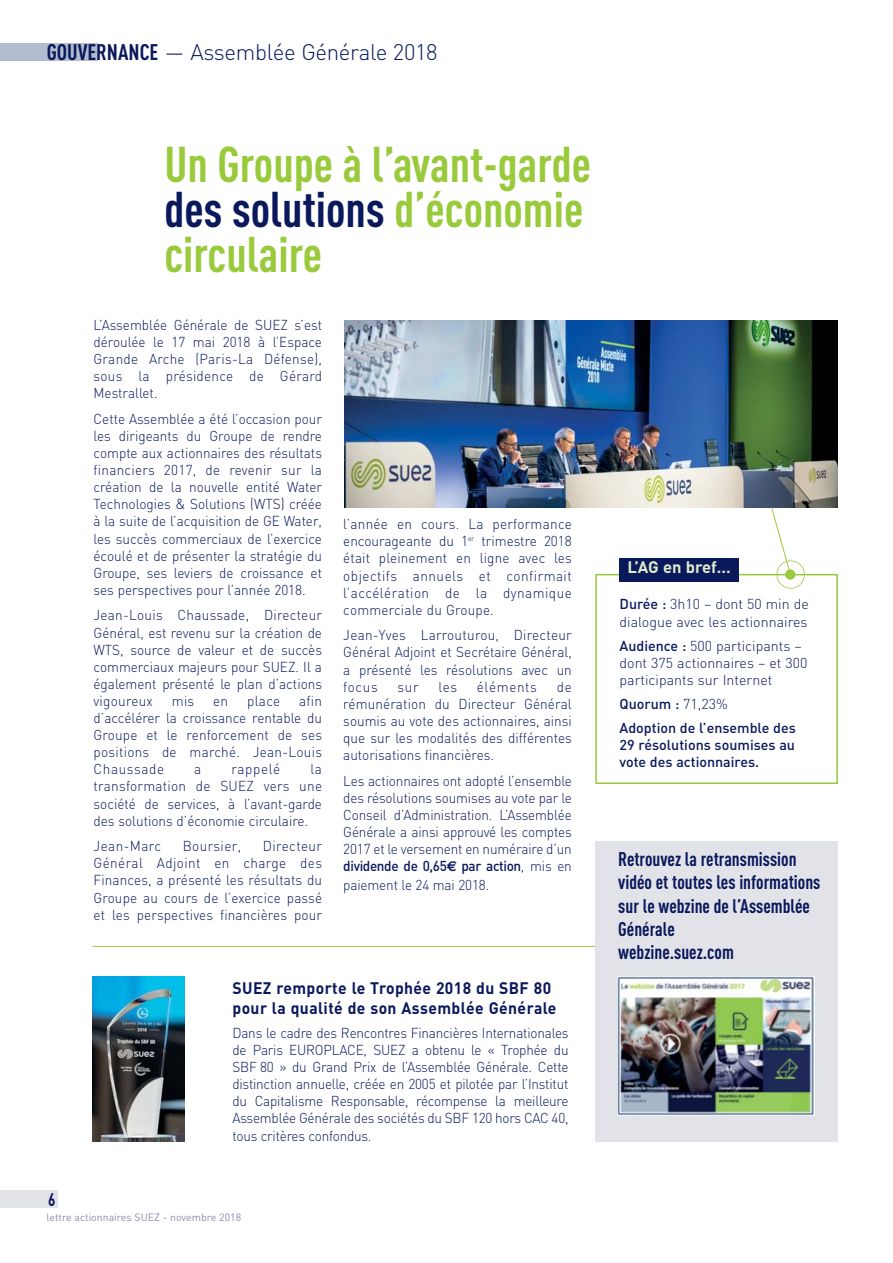
<style>
.page{position:relative;width:893px;height:1263px;background:#fff}
.page>*{position:absolute;margin:0;border:0;box-sizing:border-box;transform-origin:0 0}
.t1{font:700 49.5px/45px "DIN Cond";color:#99ca3c}
.t2{font:300 22.35px "DIN";letter-spacing:-.015em;color:#0a185c}
.t3{font:700 19.5px/23.4px "DIN Cond";color:#0a185c}
.t4{font:700 18px "DIN";color:#0a185c;scale:.75 1}
.t5{font:700 16.5px/19.8px "DIN";letter-spacing:.025em;color:#0a185c;scale:.95 1}
.t6{font:700 16.5px "DIN";color:#e1eec9}
.t7{font:300 14.25px/17.1px "DIN";color:#0a185c;text-align:justify;scale:.95 1}
.t8{font:300 14.25px/17.2px "DIN";color:#0a185c}
.t9{font:500 14.25px/23.9px "DIN";color:#0a185c}
.t10{font:300 14.25px "DIN";letter-spacing:.03em;color:#0a185c;scale:.95 1}
.t11{font:300 14.25px "DIN";letter-spacing:.045em;color:#0a185c;scale:.95 1}
.t12{font:10.5px "DIN";color:#8b8daa}
.s1{font-family:"DIN Cond";font-weight:700}
.s2{color:#0a185c}
.s3{font-weight:500}
.s4{font-family:"Euro Sans";font-weight:700}
.s5{font-weight:300}
</style>
<div class="page">
<div style="left:595px;top:841px;width:243px;height:301px;background:#e2e3e9"></div>
<img style="left:618px;top:977px;width:196px;height:138px">
<hr style="left:92px;top:946px;width:503px;height:1px;background:#99ca3c">
<div style="left:0;top:43px;width:98px;height:18px;background:#b1bccf"></div>
<img style="left:345px;top:321px;width:493px;height:187px">
<div style="left:595px;top:574px;width:243px;height:210px;border:2px solid #99ca3c"></div>
<svg style="left:771px;top:507px;width:20px;height:68px"></svg>
<div style="left:776px;top:560px;width:29px;height:29px;border:2px solid #99ca3c;border-radius:50%"></div>
<div style="left:785px;top:569px;width:10px;height:11px;background:#99ca3c;border-radius:50%"></div>
<div style="left:619px;top:558px;width:120px;height:24px;background:#0a185c"></div>
<div style="left:0;top:1191px;width:57px;height:17px;background:#e2e3e9"></div>
<img style="left:92px;top:976px;width:92px;height:166px">
<h2 class="t2" style="left:47px;top:44px;width:392px"><span class="s1">GOUVERNANCE</span> — Assemblée Générale 2018</h2>
<h1 class="t1" style="left:164px;top:146px;width:428px">Un Groupe à l’avant-garde <span class="s2">des solutions</span> d’économie circulaire</h1>
<p class="t7" style="left:94px;top:318px;width:242px">L’Assemblée Générale de SUEZ s’est déroulée le 17 mai 2018 à l’Espace Grande Arche (Paris-La Défense), sous la présidence de Gérard Mestrallet.</p>
<p class="t7" style="left:94px;top:412px;width:242px">Cette Assemblée a été l’occasion pour les dirigeants du Groupe de rendre compte aux actionnaires des résultats financiers 2017, de revenir sur la création de la nouvelle entité Water Technologies &amp; Solutions (WTS) créée à la suite de l’acquisition de GE Water, les succès commerciaux de l’exercice écoulé et de présenter la stratégie du Groupe, ses leviers de croissance et ses perspectives pour l’année 2018.</p>
<p class="t7" style="left:94px;top:608px;width:242px">Jean-Louis Chaussade, Directeur Général, est revenu sur la création de WTS, source de valeur et de succès commerciaux majeurs pour SUEZ. Il a également présenté le plan d’actions vigoureux</p>
<p class="t7" style="left:94px;top:694px;width:242px;text-indent:206px">afin d’accélérer la croissance rentable du Groupe et le renforcement de ses positions de marché. Jean-Louis Chaussade</p>
<p class="t7" style="left:172px;top:694px;width:25px">mis</p>
<p class="t7" style="left:213px;top:694px;width:17px">en</p>
<p class="t7" style="left:247px;top:694px;width:36px">place</p>
<p class="t7" style="left:194px;top:762px;width:9px">a</p>
<p class="t11" style="left:231px;top:764px;width:53px">rappelé</p>
<p class="t7" style="left:94px;top:762px;width:242px;text-indent:217px">la transformation de SUEZ vers une société de services, à l’avant-garde des solutions d’économie circulaire.</p>
<p class="t10" style="left:94px;top:841px;width:73px">Jean-Marc</p>
<p class="t10" style="left:183px;top:841px;width:63px">Boursier,</p>
<p class="t7" style="left:94px;top:839px;width:242px;text-indent:169px">Directeur Général Adjoint en charge des Finances, a présenté les résultats du Groupe au cours de l’exercice passé et les perspectives financières pour</p>
<p class="t7" style="left:343px;top:517px;width:242px">l’année en cours. La performance encourageante du 1<sup>er</sup> trimestre 2018 était pleinement en ligne avec les objectifs annuels et confirmait l’accélération de la dynamique commerciale du Groupe.</p>
<p class="t7" style="left:343px;top:628px;width:242px">Jean-Yves Larrouturou, Directeur Général Adjoint et Secrétaire Général, a présenté les résolutions avec un focus</p>
<p class="t7" style="left:398px;top:680px;width:24px">sur</p>
<p class="t7" style="left:438px;top:680px;width:21px">les</p>
<p class="t11" style="left:477px;top:681px;width:65px">éléments</p>
<p class="t7" style="left:343px;top:680px;width:242px;text-indent:213px">de rémunération du Directeur Général soumis au vote des actionnaires, ainsi que sur les modalités des différentes autorisations financières.</p>
<p class="t7" style="left:343px;top:773px;width:242px">Les actionnaires ont adopté l’ensemble des résolutions soumises au vote par le Conseil d’Administration. L’Assemblée Générale a ainsi approuvé les comptes 2017 et le versement en numéraire d’un <span class="s3">dividende de 0,65</span><span class="s4">€</span> <span class="s3">par action</span>, mis en paiement le 24 mai 2018.</p>
<p class="t4" style="left:48px;top:1193px;width:11px">6</p>
<p class="t5" style="left:232px;top:980px;width:343px">SUEZ remporte le Trophée 2018 du SBF 80 pour la qualité de son Assemblée Générale</p>
<p class="t7" style="left:232px;top:1026px;width:355px">Dans le cadre des Rencontres Financières Internationales de Paris EUROPLACE, SUEZ a obtenu le « Trophée du SBF 80 » du Grand Prix de l’Assemblée Générale. Cette distinction annuelle, créée en 2005 et pilotée par l’Institut du Capitalisme Responsable, récompense la meilleure Assemblée Générale des sociétés du SBF 120 hors CAC 40, tous critères confondus.</p>
<p class="t12" style="left:47px;top:1213px;width:196px">lettre actionnaires SUEZ - novembre 2018</p>
<p class="t6" style="left:627px;top:561px;width:105px">L’AG en bref…</p>
<p class="t8" style="left:619px;top:597px;width:191px"><span class="s3">Durée :</span> 3h10 – dont 50 min de dialogue avec les actionnaires</p>
<p class="t8" style="left:619px;top:638px;width:189px"><span class="s3">Audience :</span> 500 participants – dont 375 actionnaires – et 300 participants sur Internet</p>
<p class="t9" style="left:619px;top:693px;width:178px">Quorum : <span class="s5">71,23%<br></span>Adoption de l’ensemble des</p>
<p class="t9" style="left:619px;top:738px;width:177px;line-height:17.1px">29 résolutions soumises au vote des actionnaires.</p>
<h3 class="t3" style="left:618px;top:849px;width:204px">Retrouvez la retransmission vidéo et toutes les informations sur le webzine de l’Assemblée<br>Générale<br>webzine.suez.com</h3>
</div>
